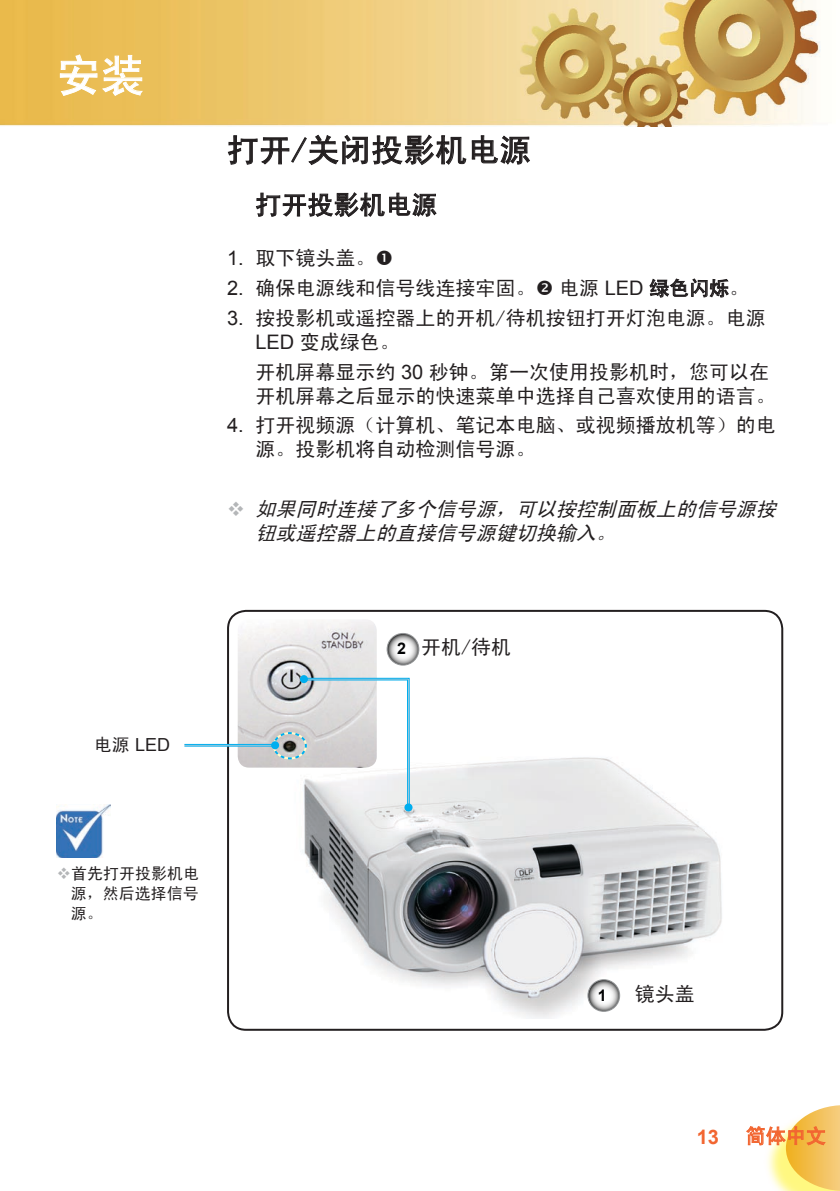
<style>
.page{position:relative;width:840px;height:1191px;background:#fff}
.page>*{position:absolute;margin:0;border:0;box-sizing:border-box;transform-origin:0 0}
.t1{font:44px "Sim Hei";color:#fff}
.t2{font:32px "Sim Hei";color:#231f20}
.t3{font:26px "Sim Hei";color:#231f20}
.t4{font:20px/24px "Sim Hei";color:#231f20}
.t5{font:italic 20px/24px "Sim Hei";color:#231f20}
.t6{font:20px "Sim Hei";color:#f26631}
.t7{font:700 20px "Arial";color:#f26631}
.t8{font:18px "Arial";color:#231f20}
.t9{font:16px/20px "Sim Hei";color:#231f20;text-align:justify}
.t10{font:700 16px "Arial";color:#010203}
.s1{font-family:"Sim Hei"}
.s2{font-family:"Arial"}
.s3{color:#b4b6b8}
.s4{font-family:"Arial";font-weight:700;font-size:16px;color:#010203}
</style>
<div class="page">
<img style="left:0;top:0;width:820px;height:126px">
<svg style="left:746px;top:1105px;width:93px;height:86px"></svg>
<svg style="left:59px;top:54px;width:85px;height:43px;background:#eeca77"></svg>
<img style="left:304px;top:757px;width:418px;height:261px">
<img style="left:237px;top:619px;width:139px;height:148px;border-radius:11px">
<div style="left:227px;top:610px;width:555px;height:420px;border:2px solid #231f20;border-radius:18px"></div>
<svg style="left:256px;top:192px;width:180px;height:25px"></svg>
<svg style="left:649px;top:278px;width:79px;height:20px"></svg>
<svg style="left:227px;top:134px;width:303px;height:31px"></svg>
<img style="left:57px;top:804px;width:54px;height:53px">
<svg style="left:404px;top:803px;width:8px;height:8px"></svg>
<svg style="left:387px;top:633px;width:31px;height:32px"></svg>
<div style="left:386px;top:633px;width:33px;height:32px;border:1px solid #949698;border-radius:50%"></div>
<svg style="left:587px;top:979px;width:32px;height:32px"></svg>
<div style="left:587px;top:979px;width:32px;height:33px;border:1px solid #949698;border-radius:50%"></div>
<svg style="left:272px;top:677px;width:138px;height:132px"></svg>
<hr style="left:184px;top:744px;width:91px;height:1px;background:#00aeef">
<hr style="left:184px;top:745px;width:91px;height:1px;background:#00aeef">
<div style="left:271px;top:741px;width:8px;height:8px;background:#00aeef;border-radius:50%"></div>
<h1 class="t1" style="left:57px;top:53px;width:89px">安装</h1>
<p class="t8" style="left:94px;top:733px;width:78px"><span class="s1">电源</span> LED</p>
<h2 class="t2" style="left:227px;top:134px;width:305px">打开/关闭投影机电源</h2>
<h3 class="t3" style="left:255px;top:191px;width:183px">打开投影机电源</h3>
<p class="t4" style="left:227px;top:246px;width:150px"><span class="s2">1.</span> 取下镜头盖。</p>
<p class="t4" style="left:227px;top:276px;width:523px"><span class="s2">2.</span> 确保电源线和信号线连接牢固。 电源 <span class="s2">LED</span> 绿色闪烁。</p>
<p class="t4" style="left:255px;top:306px;width:511px;text-indent:-28px"><span class="s2">3.</span> 按投影机或遥控器上的开机/待机按钮打开灯泡电源。电源<br><span class="s2">LED</span> 变成绿色。</p>
<p class="t4" style="left:255px;top:359px;width:521px">开机屏幕显示约 <span class="s2">30</span> 秒钟。第一次使用投影机时，您可以在开机屏幕之后显示的快速菜单中选择自己喜欢使用的语言。</p>
<p class="t4" style="left:255px;top:413px;width:521px;text-indent:-28px"><span class="s2">4.</span> 打开视频源（计算机、笔记本电脑、或视频播放机等）的电源。投影机将自动检测信号源。</p>
<p class="t5" style="left:255px;top:496px;width:527px;text-indent:-28px"><span class="s3">❖</span> 如果同时连接了多个信号源，可以按控制面板上的信号源按钮或遥控器上的直接信号源键切换输入。</p>
<p class="t4" style="left:397px;top:635px;width:116px"><span class="s4">2</span> 开机/待机</p>
<p class="t9" style="left:71px;top:863px;width:130px;text-indent:-14px"><span class="s3">❖</span>首先打开投影机电源，然后选择信号源。</p>
<p class="t10" style="left:597px;top:984px;width:10px">1</p>
<p class="t4" style="left:634px;top:982px;width:61px">镜头盖</p>
<p class="t7" style="left:696px;top:1123px;width:24px">13</p>
<p class="t6" style="left:745px;top:1125px;width:81px">简体中文</p>
</div>
